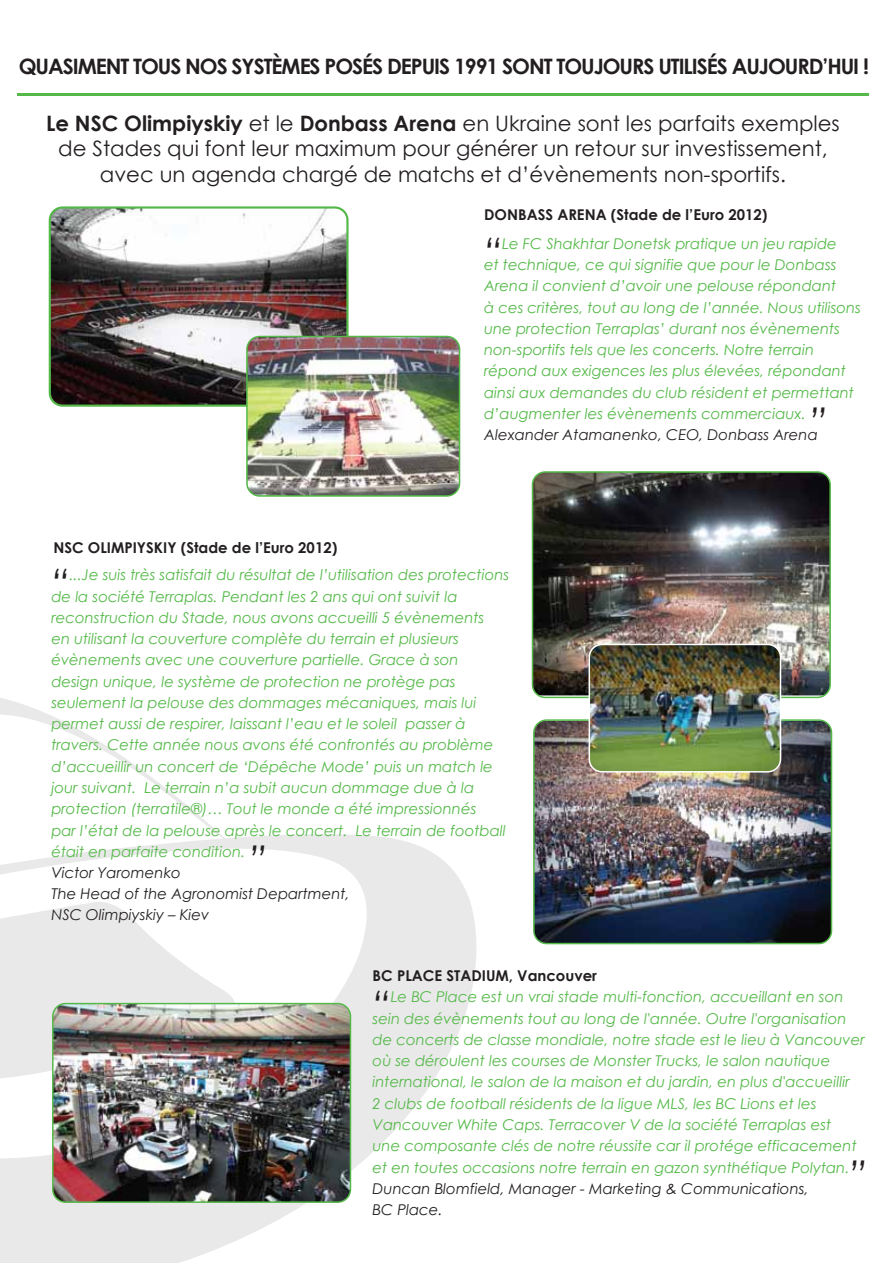
<style>
.page{position:relative;width:893px;height:1263px;background:#fff}
.page>*{position:absolute;margin:0;border:0;box-sizing:border-box;transform-origin:0 0}
.t1{font:italic 36.15px "Century Gothic";color:#231f20}
.t2{font:21.3px/25.5px "Century Gothic";color:#231f20;text-align:center}
.t3{font:700 21.3px "Century Gothic";letter-spacing:-.05em;color:#231f20}
.t4{font:italic 14.85px/21.3px "Century Gothic";color:#54b948}
.t5{font:italic 14.85px/21.3px "Century Gothic";color:#231f20}
.t6{font:700 14.85px "Century Gothic";color:#231f20}
.s1{font-weight:700}
</style>
<div class="page">
<svg style="left:0;top:698px;width:476px;height:565px"></svg>
<hr style="left:17px;top:93px;width:852px;height:3px;background:#54b948">
<img style="left:50px;top:209px;width:296px;height:195px">
<div style="left:49px;top:206px;width:300px;height:201px;border:2px solid #54b948;border-radius:13px"></div>
<img style="left:247px;top:336px;width:213px;height:158px">
<div style="left:246px;top:336px;width:214px;height:161px;border:2px solid #54b948;border-radius:13px"></div>
<img style="left:532px;top:474px;width:298px;height:221px">
<div style="left:532px;top:471px;width:299px;height:227px;border:2px solid #54b948;border-radius:13px"></div>
<img style="left:534px;top:722px;width:297px;height:221px">
<div style="left:533px;top:719px;width:299px;height:225px;border:2px solid #54b948;border-radius:13px"></div>
<img style="left:589px;top:644px;width:191px;height:128px">
<div style="left:589px;top:644px;width:192px;height:128px;border:2px solid #fff;border-radius:13px"></div>
<img style="left:53px;top:1003px;width:297px;height:199px">
<div style="left:52px;top:1003px;width:299px;height:200px;border:2px solid #54b948;border-radius:13px"></div>
<h2 class="t3" style="left:19px;top:53px;width:852px">QUASIMENT TOUS NOS SYSTÈMES POSÉS DEPUIS 1991 SONT TOUJOURS UTILISÉS AUJOURD’HUI !</h2>
<h2 class="t2" style="left:46px;top:110px;width:795px"><span class="s1">Le NSC Olimpiyskiy</span> et le <span class="s1">Donbass Arena</span> en Ukraine sont les parfaits exemples de Stades qui font leur maximum pour générer un retour sur investissement, avec un agenda chargé de matchs et d’évènements non-sportifs.</h2>
<p class="t6" style="left:484px;top:205px;width:285px">DONBASS ARENA (Stade de l’Euro 2012)</p>
<p class="t6" style="left:53px;top:539px;width:285px">NSC OLIMPIYSKIY (Stade de l’Euro 2012)</p>
<h1 class="t1" style="left:484px;top:228px;width:20px">“</h1>
<p class="t4" style="left:484px;top:232px;width:378px;text-indent:18px">Le FC Shakhtar Donetsk pratique un jeu rapide<br>et technique, ce qui signifie que pour le Donbass Arena il convient d’avoir une pelouse répondant<br>à ces critères, tout au long de l’année. Nous utilisons une protection Terraplas’ durant nos évènements non-sportifs tels que les concerts. Notre terrain répond aux exigences les plus élevées, répondant ainsi aux demandes du club résident et permettant d’augmenter les évènements commerciaux.</p>
<p class="t5" style="left:484px;top:424px;width:335px">Alexander Atamanenko, CEO, Donbass Arena</p>
<h1 class="t1" style="left:810px;top:399px;width:19px">”</h1>
<h1 class="t1" style="left:51px;top:560px;width:20px">“</h1>
<p class="t4" style="left:51px;top:564px;width:459px;text-indent:18px">...Je suis très satisfait du résultat de l’utilisation des protections de la société Terraplas. Pendant les 2 ans qui ont suivit la reconstruction du Stade, nous avons accueilli 5 évènements<br>en utilisant la couverture complète du terrain et plusieurs évènements avec une couverture partielle. Grace à son design unique, le système de protection ne protège pas seulement la pelouse des dommages mécaniques, mais lui permet aussi de respirer, laissant l’eau et le soleil passer à travers. Cette année nous avons été confrontés au problème d’accueillir un concert de ‘Dépêche Mode’ puis un match le jour suivant. Le terrain n’a subit aucun dommage due à la protection (terratile®)… Tout le monde a été impressionnés<br>par l’état de la pelouse après le concert. Le terrain de football était en parfaite condition.</p>
<p class="t5" style="left:51px;top:862px;width:131px">Victor Yaromenko</p>
<h1 class="t1" style="left:249px;top:836px;width:19px">”</h1>
<p class="t5" style="left:51px;top:883px;width:300px">The Head of the Agronomist Department,<br>NSC Olimpiyskiy – Kiev</p>
<p class="t6" style="left:373px;top:966px;width:226px">BC PLACE STADIUM, Vancouver</p>
<h1 class="t1" style="left:373px;top:982px;width:20px">“</h1>
<p class="t4" style="left:373px;top:986px;width:494px;text-indent:18px">Le BC Place est un vrai stade multi-fonction, accueillant en son sein des évènements tout au long de l'année. Outre l'organisation de concerts de classe mondiale, notre stade est le lieu à Vancouver où se déroulent les courses de Monster Trucks, le salon nautique international, le salon de la maison et du jardin, en plus d'accueillir<br>2 clubs de football résidents de la ligue MLS, les BC Lions et les Vancouver White Caps. Terracover V de la société Terraplas est<br>une composante clés de notre réussite car il protége efficacement et en toutes occasions notre terrain en gazon synthétique Polytan.</p>
<p class="t5" style="left:373px;top:1177px;width:438px">Duncan Blomfield, Manager - Marketing &amp; Communications,</p>
<h1 class="t1" style="left:849px;top:1152px;width:19px">”</h1>
<p class="t5" style="left:373px;top:1199px;width:72px">BC Place.</p>
</div>
